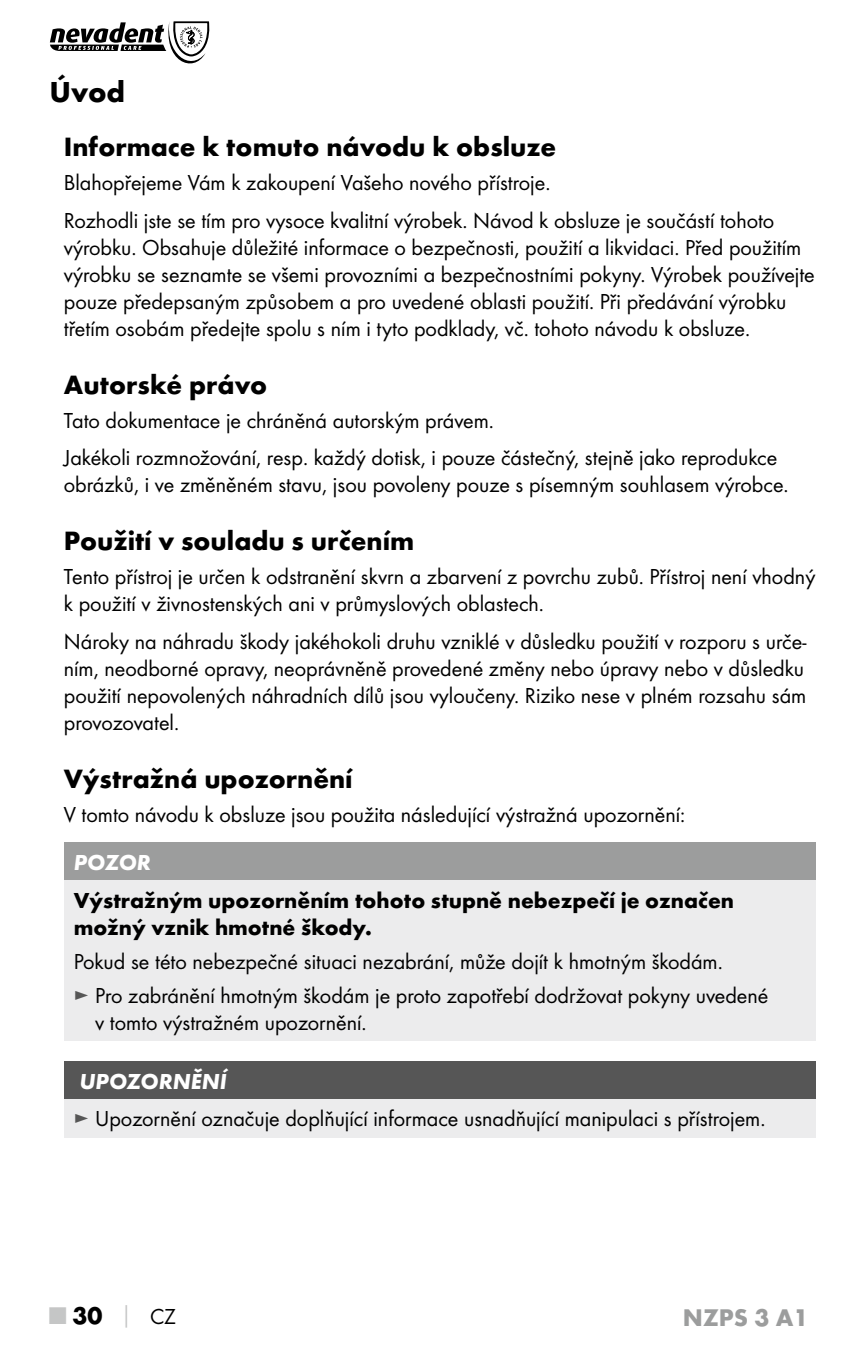
<style>
.page{position:relative;width:851px;height:1347px;background:#fff}
.page>*{position:absolute;margin:0;border:0;box-sizing:border-box;transform-origin:0 0}
.t1{font:700 30px "Futura";color:#000}
.t2{font:700 27.5px "Futura";color:#000}
.t3{font:700 25px "Futura";color:#9c9d9d}
.t4{font:700 25px "Futura";color:#000}
.t5{font:22.5px/27px "Futura Boo";color:#000}
.t6{font:700 22.5px/27px "Futura";color:#000}
.t7{font:italic 700 22.5px "Futura";color:#fff}
.s1{color:#565656}
.s2{color:#c5c6c6}
.s3{font-size:22.5px;color:#c5c6c6}
.s4{font-family:"Futura Boo";font-weight:400;font-size:22.5px}
</style>
<div class="page">
<svg style="left:50px;top:21px;width:159px;height:42px"></svg>
<div style="left:64px;top:842px;width:751px;height:38px;background:#9c9d9d"></div>
<div style="left:64px;top:880px;width:751px;height:160px;background:#ececed"></div>
<div style="left:64px;top:1061px;width:751px;height:37px;background:#565656"></div>
<div style="left:64px;top:1098px;width:751px;height:39px;background:#ececed"></div>
<h1 class="t1" style="left:50px;top:73px;width:77px">Úvod</h1>
<p class="t2" style="left:64px;top:130px;width:494px">Informace k tomuto návodu k obsluze</p>
<p class="t5" style="left:64px;top:164px;width:712px;line-height:37.5px">Blahopřejeme Vám k zakoupení Vašeho nového přístroje.<br>Rozhodli jste se tím pro vysoce kvalitní výrobek. Návod k obsluze je součástí tohoto</p>
<p class="t5" style="left:64px;top:233px;width:752px">výrobku. Obsahuje důležité informace o bezpečnosti, použití a likvidaci. Před použitím výrobku se seznamte se všemi provozními a bezpečnostními pokyny. Výrobek používejte pouze předepsaným způsobem a pro uvedené oblasti použití. Při předávání výrobku třetím osobám předejte spolu s ním i tyto podklady, vč. tohoto návodu k obsluze.</p>
<p class="t2" style="left:64px;top:367px;width:205px">Autorské právo</p>
<p class="t5" style="left:64px;top:401px;width:714px;line-height:37.5px">Tato dokumentace je chráněná autorským právem.<br>Jakékoli rozmnožování, resp. každý dotisk, i pouze částečný, stejně jako reprodukce</p>
<p class="t5" style="left:64px;top:471px;width:723px">obrázků, i ve změněném stavu, jsou povoleny pouze s písemným souhlasem výrobce.</p>
<p class="t2" style="left:64px;top:524px;width:352px">Použití v souladu s určením</p>
<p class="t5" style="left:64px;top:563px;width:753px">Tento přístroj je určen k odstranění skvrn a zbarvení z povrchu zubů. Přístroj není vhodný k použití v živnostenských ani v průmyslových oblastech.</p>
<p class="t5" style="left:64px;top:628px;width:744px;text-align:justify">Nároky na náhradu škody jakéhokoli druhu vzniklé v důsledku použití v rozporu s urče&shy;ním, neodborné opravy, neoprávněně provedené změny nebo úpravy nebo v důsledku použití nepovolených náhradních dílů jsou vyloučeny. Riziko nese v plném rozsahu sám provozovatel.</p>
<p class="t2" style="left:64px;top:761px;width:290px">Výstražná upozornění</p>
<p class="t5" style="left:64px;top:800px;width:623px">V tomto návodu k obsluze jsou použita následující výstražná upozornění:</p>
<p class="t7" style="left:74px;top:848px;width:79px">POZOR</p>
<p class="t6" style="left:74px;top:886px;width:661px">Výstražným upozorněním tohoto stupně nebezpečí je označen možný vznik hmotné škody.</p>
<p class="t5" style="left:74px;top:944px;width:696px;line-height:34px">Pokud se této nebezpečné situaci nezabrání, může dojít k hmotným škodám.<br><span class="s1">►</span> Pro zabránění hmotným škodám je proto zapotřebí dodržovat pokyny uvedené</p>
<p class="t5" style="left:95px;top:1009px;width:270px">v tomto výstražném upozornění.</p>
<p class="t7" style="left:79px;top:1067px;width:149px">UPOZORNĚNÍ</p>
<p class="t5" style="left:74px;top:1104px;width:690px"><span class="s1">►</span> Upozornění označuje doplňující informace usnadňující manipulaci s přístrojem.</p>
<p class="t4" style="left:50px;top:1300px;width:128px"><span class="s2">■</span> 30 <span class="s3">│</span> <span class="s4">CZ</span></p>
<p class="t3" style="left:682px;top:1301px;width:127px">NZPS 3 A1</p>
</div>
